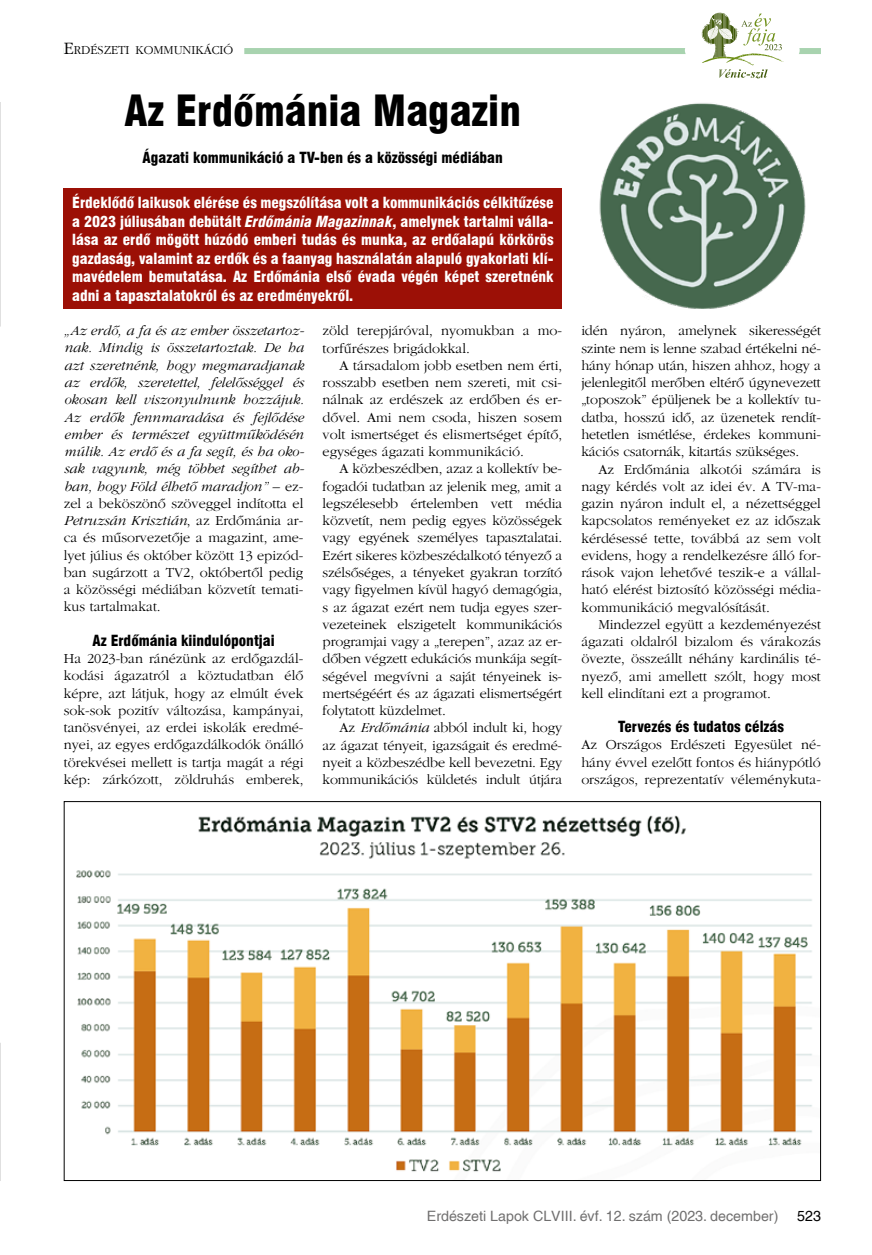
<style>
.page{position:relative;width:872px;height:1255px;background:#fff}
.page>*{position:absolute;margin:0;border:0;box-sizing:border-box;transform-origin:0 0}
.t1{font:42px "Swiss 721 Black Condensed HU Normal";color:#000}
.t2{font:15px/18.5px "Swiss 721 Black Condensed HU Normal";color:#fff;text-align:justify}
.t3{font:15px "Swiss 721 Black Condensed HU Normal";color:#000}
.t4{font:14.25px/17.2px "Gatineau";letter-spacing:-.01em;color:#000;text-align:justify}
.t5{font:italic 14.25px/17.2px "Gatineau";color:#000;text-align:justify}
.t6{font:14.25px "PFL Helvetica";color:#706f6f}
.t7{font:14.25px "PFL Helvetica";color:#000}
.t8{font:12.6px "Gatineau";color:#000}
.s1{font-size:18px}
.s2{font-family:"Swiss 721 Black Condensed HU Italic"}
.s3{font-style:normal}
.s4{font-style:italic}
</style>
<div class="page">
<div style="left:244px;top:48px;width:441px;height:6px;background:#a8d3af"></div>
<svg style="left:799px;top:48px;width:22px;height:6px"></svg>
<svg style="left:702px;top:13px;width:80px;height:65px"></svg>
<svg style="left:0;top:102px;width:1px;height:224px"></svg>
<svg style="left:0;top:1043px;width:1px;height:137px"></svg>
<div style="left:64px;top:188px;width:498px;height:121px;background:#9c1006"></div>
<img style="left:599px;top:103px;width:207px;height:206px">
<img style="left:76px;top:815px;width:736px;height:357px">
<p class="t8" style="left:64px;top:44px;width:171px"><span class="s1">E</span>RDÉSZETI KOMMUNIKÁCIÓ</p>
<h1 class="t1" style="left:124px;top:85px;width:398px">Az Erdõmánia Magazin</h1>
<p class="t3" style="left:143px;top:148px;width:362px">Ágazati kommunikáció a TV-ben és a közösségi médiában</p>
<p class="t2" style="left:72px;top:194px;width:483px">Érdeklõdõ laikusok elérése és megszólítása volt a kommunikációs célkitûzése a 2023 júliusában debütált <span class="s2">Erdõmánia Magazinnak</span>, amelynek tartalmi válla&shy;lása az erdõ mögött húzódó emberi tudás és munka, az erdõalapú körkörös gazdaság, valamint az erdõk és a faanyag használatán alapuló gyakorlati klí&shy;mavédelem bemutatása. Az Erdõmánia elsõ évada végén képet szeretnénk adni a tapasztalatokról és az eredményekrõl.</p>
<p class="t5" style="left:64px;top:322px;width:242px">„Az erdõ, a fa és az ember összetartoz&shy;nak. Mindig is összetartoztak. De ha azt szeretnénk, hogy megmaradjanak az erdõk, szeretettel, felelõsséggel és okosan kell viszonyulnunk hozzájuk.<br>Az erdõk fennmaradása és fejlõdése ember és természet együttmûködésén múlik. Az erdõ és a fa segít, és ha oko&shy;sak vagyunk, még többet segíthet ab&shy;ban, hogy Föld élhetõ maradjon” <span class="s3">– ez&shy;zel a beköszönõ szöveggel indította el </span>Petruzsán Krisztián<span class="s3">, az Erdõmánia ar&shy;ca és mûsorvezetõje a magazint, ame&shy;lyet július és október között 13 epizód&shy;ban sugárzott a TV2, októbertõl pedig a közösségi médiában közvetít temati&shy;kus tartalmakat.</span></p>
<p class="t3" style="left:92px;top:631px;width:184px">Az Erdõmánia kiindulópontjai</p>
<p class="t4" style="left:64px;top:650px;width:241px">Ha 2023-ban ránézünk az erdõgazdál&shy;kodási ágazatról a köztudatban élõ képre, azt látjuk, hogy az elmúlt évek sok-sok pozitív változása, kampányai, tanösvényei, az erdei iskolák eredmé&shy;nyei, az egyes erdõgazdálkodók önálló törekvései mellett is tartja magát a régi kép: zárkózott, zöldruhás emberek,</p>
<p class="t4" style="left:322px;top:322px;width:241px">zöld terepjáróval, nyomukban a mo&shy;torfûrészes brigádokkal.</p>
<p class="t4" style="left:322px;top:357px;width:241px;text-indent:17px">A társadalom jobb esetben nem érti, rosszabb esetben nem szereti, mit csi&shy;nálnak az erdészek az erdõben és er&shy;dõvel. Ami nem csoda, hiszen sosem volt ismertséget és elismertséget építõ, egységes ágazati kommunikáció.</p>
<p class="t4" style="left:322px;top:460px;width:241px;text-align:left;text-indent:17px">A közbeszédben, azaz a kollektív be&shy;fogadói tudatban az jelenik meg, amit a legszélesebb értelemben vett média közvetít, nem pedig egyes közösségek vagy egyének személyes tapasztalatai.<br>Ezért sikeres közbeszédalkotó tényezõ a szélsõséges, a tényeket gyakran torzító vagy figyelmen kívül hagyó demagógia, s az ágazat ezért nem tudja egyes szer&shy;vezeteinek elszigetelt kommunikációs programjai vagy a „terepen”, azaz az er&shy;dõben végzett edukációs munkája segít&shy;ségével megvívni a saját tényeinek is&shy;mertségéért és az ágazati elismertségért folytatott küzdelmet.</p>
<p class="t4" style="left:322px;top:719px;width:241px;text-indent:17px">Az <span class="s4">Erdõmánia</span> abból indult ki, hogy az ágazat tényeit, igazságait és eredmé&shy;nyeit a közbeszédbe kell bevezetni. Egy kommunikációs küldetés indult útjára</p>
<p class="t4" style="left:581px;top:323px;width:241px">idén nyáron, amelynek sikerességét szinte nem is lenne szabad értékelni né&shy;hány hónap után, hiszen ahhoz, hogy a jelenlegitõl merõben eltérõ úgynevezett „toposzok” épüljenek be a kollektív tu&shy;datba, hosszú idõ, az üzenetek rendít&shy;hetetlen ismétlése, érdekes kommuni&shy;kációs csatornák, kitartás szükséges.</p>
<p class="t4" style="left:581px;top:461px;width:241px;text-indent:17px">Az Erdõmánia alkotói számára is nagy kérdés volt az idei év. A TV-ma&shy;gazin nyáron indult el, a nézettséggel kapcsolatos reményeket ez az idõszak kérdésessé tette, továbbá az sem volt evidens, hogy a rendelkezésre álló for&shy;rások vajon lehetõvé teszik-e a vállal&shy;ható elérést biztosító közösségi média&shy;kommunikáció megvalósítását.</p>
<p class="t4" style="left:581px;top:616px;width:241px;text-indent:17px">Mindezzel együtt a kezdeményezést ágazati oldalról bizalom és várakozás övezte, összeállt néhány kardinális té&shy;nyezõ, ami amellett szólt, hogy most kell elindítani ezt a programot.</p>
<p class="t3" style="left:618px;top:717px;width:167px">Tervezés és tudatos célzás</p>
<p class="t4" style="left:581px;top:736px;width:241px">Az Országos Erdészeti Egyesület né&shy;hány évvel ezelõtt fontos és hiánypótló országos, reprezentatív véleménykuta-</p>
<p class="t6" style="left:427px;top:1207px;width:353px">Erdészeti Lapok CLVIII. évf. 12. szám (2023. december)</p>
<p class="t7" style="left:797px;top:1207px;width:25px">523</p>
</div>
